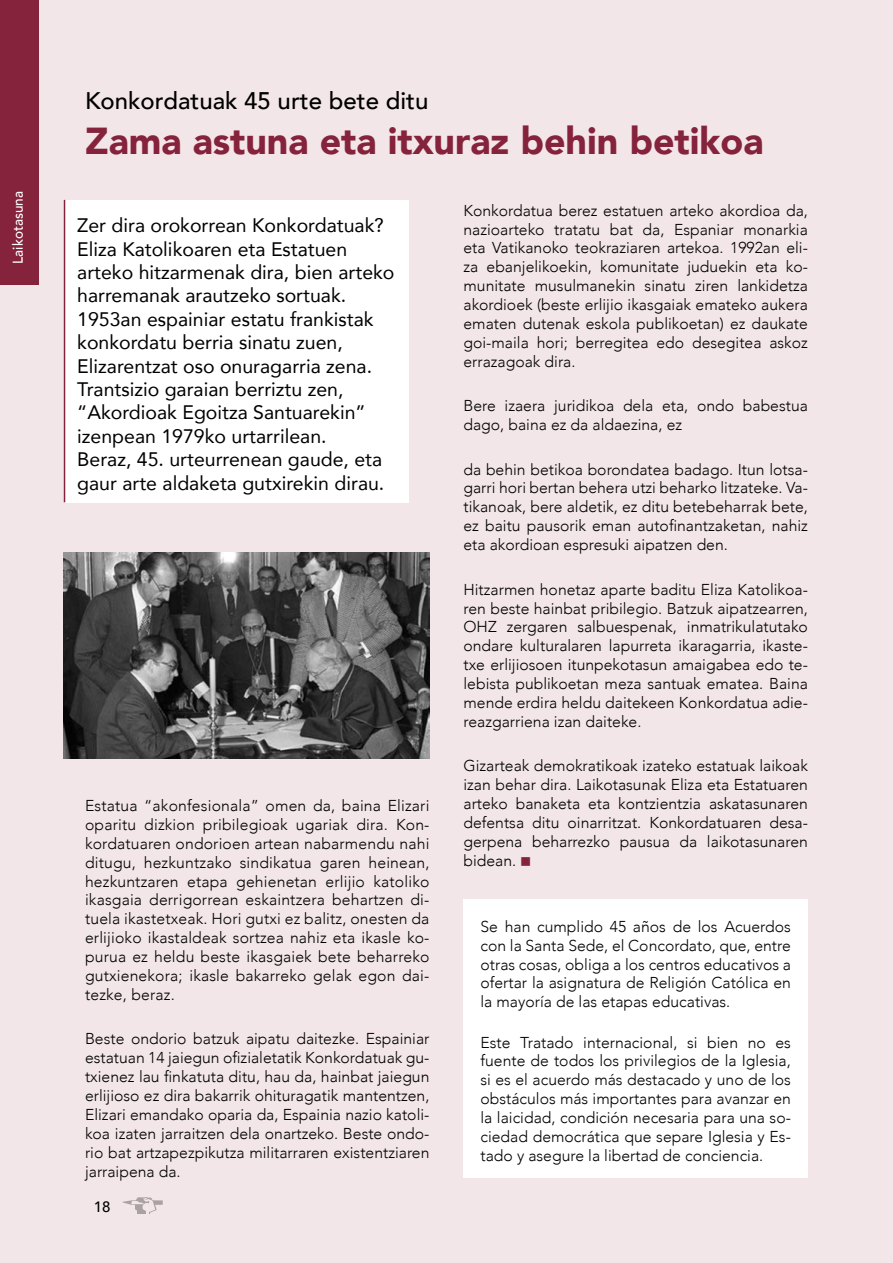
<style>
.page{position:relative;width:893px;height:1263px;background:#f3e6e8}
.page>*{position:absolute;margin:0;border:0;box-sizing:border-box;transform-origin:0 0}
.t1{font:900 37.5px "Avenir";color:#85223c}
.t2{font:500 24px "Avenir";color:#000}
.t3{font:19.5px/23.4px "Avenir";color:#000}
.t4{font:300 15.75px/18.9px "Avenir";color:#000;text-align:justify}
.t5{font:500 15px "Avenir";color:#000}
.t6{font:500 14.25px "Avenir";color:#fff;scale:.95 1}
.s1{color:#85223c}
</style>
<div class="page">
<div style="left:463px;top:899px;width:345px;height:279px;background:#fff"></div>
<div style="left:0;top:0;width:38px;height:285px;background:#85223c"></div>
<div style="left:65px;top:200px;width:344px;height:302px;background:#fff"></div>
<hr style="left:64px;top:200px;width:1px;height:302px;background:#85223c">
<svg style="left:122px;top:1197px;width:41px;height:17px"></svg>
<img style="left:64px;top:553px;width:365px;height:205px">
<p class="t6" style="left:5px;top:264px;width:78px;rotate:-90deg">Laikotasuna</p>
<h2 class="t2" style="left:85px;top:80px;width:345px">Konkordatuak 45 urte bete ditu</h2>
<h1 class="t1" style="left:85px;top:109px;width:680px">Zama astuna eta itxuraz behin betikoa</h1>
<p class="t3" style="left:77px;top:213px;width:319px">Zer dira orokorrean Konkordatuak?<br>Eliza Katolikoaren eta Estatuen arteko hitzarmenak dira, bien arteko harremanak arautzeko sortuak.<br>1953an espainiar estatu frankistak konkordatu berria sinatu zuen, Elizarentzat oso onuragarria zena.<br>Trantsizio garaian berriztu zen, “Akordioak Egoitza Santuarekin” izenpean 1979ko urtarrilean.<br>Beraz, 45. urteurrenean gaude, eta gaur arte aldaketa gutxirekin dirau.</p>
<p class="t4" style="left:85px;top:796px;width:346px">Estatua “akonfesionala” omen da, baina Elizari oparitu dizkion pribilegioak ugariak dira. Kon&shy;kordatuaren ondorioen artean nabarmendu nahi ditugu, hezkuntzako sindikatua garen heinean, hezkuntzaren etapa gehienetan erlijio katoliko ikasgaia derrigorrean eskaintzera behartzen di&shy;tuela ikastetxeak. Hori gutxi ez balitz, onesten da erlijioko ikastaldeak sortzea nahiz eta ikasle ko&shy;purua ez heldu beste ikasgaiek bete beharreko gutxienekora; ikasle bakarreko gelak egon dai&shy;tezke, beraz.</p>
<p class="t4" style="left:85px;top:1029px;width:346px">Beste ondorio batzuk aipatu daitezke. Espainiar estatuan 14 jaiegun ofizialetatik Konkordatuak gu&shy;txienez lau finkatuta ditu, hau da, hainbat jaiegun erlijioso ez dira bakarrik ohituragatik mantentzen, Elizari emandako oparia da, Espainia nazio katoli&shy;koa izaten jarraitzen dela onartzeko. Beste ondo&shy;rio bat artzapezpikutza militarraren existentziaren jarraipena da.</p>
<p class="t5" style="left:94px;top:1194px;width:18px">18</p>
<p class="t4" style="left:463px;top:201px;width:346px">Konkordatua berez estatuen arteko akordioa da, nazioarteko tratatu bat da, Espaniar monarkia eta Vatikanoko teokraziaren artekoa. 1992an eli&shy;za ebanjelikoekin, komunitate juduekin eta ko&shy;munitate musulmanekin sinatu ziren lankidetza akordioek (beste erlijio ikasgaiak emateko aukera ematen dutenak eskola publikoetan) ez daukate goi-maila hori; berregitea edo desegitea askoz errazagoak dira.</p>
<p class="t4" style="left:463px;top:396px;width:346px">Bere izaera juridikoa dela eta, ondo babestua dago, baina ez da aldaezina, ez</p>
<p class="t4" style="left:463px;top:460px;width:346px">da behin betikoa borondatea badago. Itun lotsa&shy;garri hori bertan behera utzi beharko litzateke. Va&shy;tikanoak, bere aldetik, ez ditu betebeharrak bete, ez baitu pausorik eman autofinantzaketan, nahiz eta akordioan espresuki aipatzen den.</p>
<p class="t4" style="left:463px;top:580px;width:346px">Hitzarmen honetaz aparte baditu Eliza Katolikoa&shy;ren beste hainbat pribilegio. Batzuk aipatzearren, OHZ zergaren salbuespenak, inmatrikulatutako ondare kulturalaren lapurreta ikaragarria, ikaste&shy;txe erlijiosoen itunpekotasun amaigabea edo te&shy;lebista publikoetan meza santuak ematea. Baina mende erdira heldu daitekeen Konkordatua adie&shy;reazgarriena izan daiteke.</p>
<p class="t4" style="left:463px;top:756px;width:346px">Gizarteak demokratikoak izateko estatuak laikoak izan behar dira. Laikotasunak Eliza eta Estatuaren arteko banaketa eta kontzientzia askatasunaren defentsa ditu oinarritzat. Konkordatuaren desa&shy;gerpena beharrezko pausua da laikotasunaren bidean. <span class="s1">■</span></p>
<p class="t4" style="left:480px;top:917px;width:312px">Se han cumplido 45 años de los Acuerdos con la Santa Sede, el Concordato, que, entre otras cosas, obliga a los centros educativos a ofertar la asignatura de Religión Católica en la mayoría de las etapas educativas.</p>
<p class="t4" style="left:480px;top:1033px;width:312px">Este Tratado internacional, si bien no es fuente de todos los privilegios de la Iglesia, si es el acuerdo más destacado y uno de los obstáculos más importantes para avanzar en la laicidad, condición necesaria para una so&shy;ciedad democrática que separe Iglesia y Es&shy;tado y asegure la libertad de conciencia.</p>
</div>
